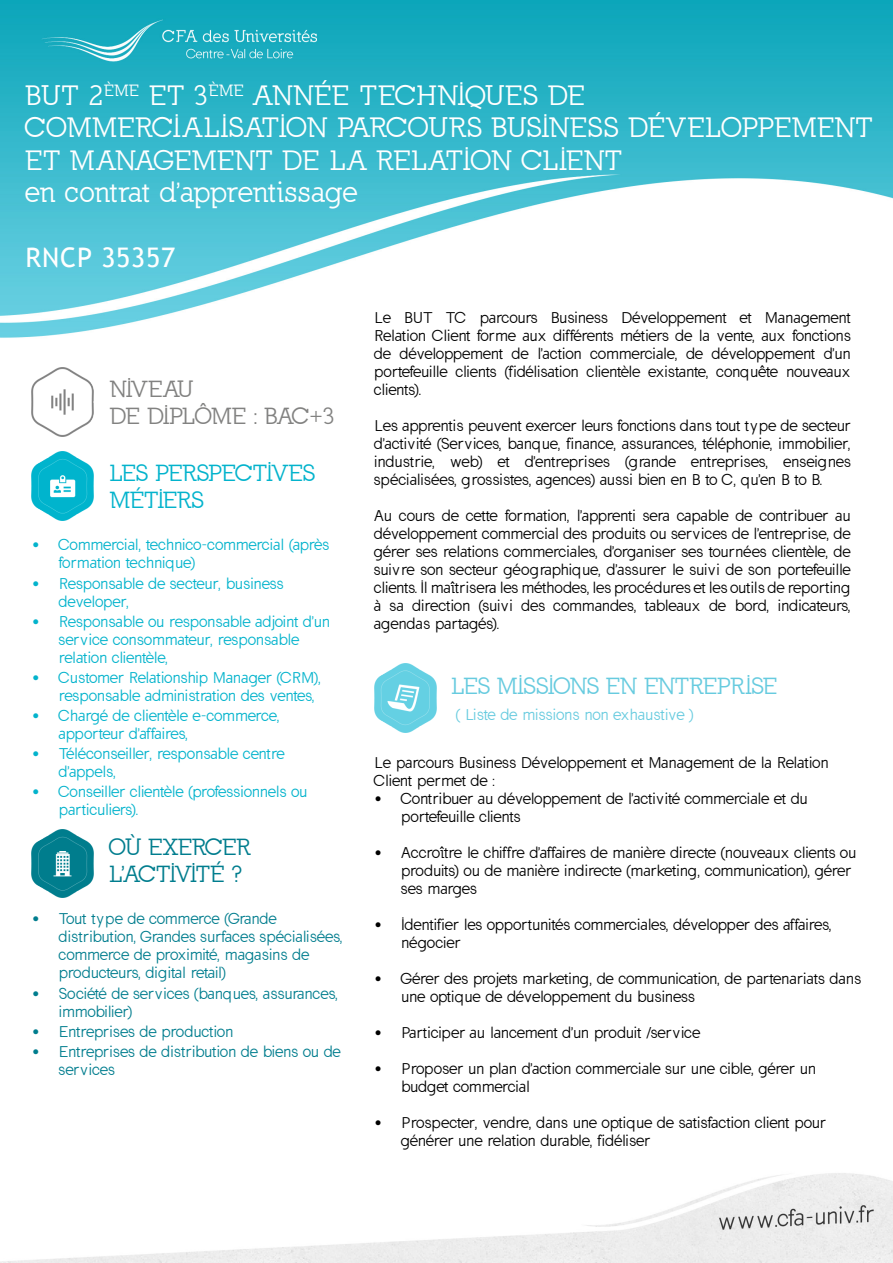
<style>
.page{position:relative;width:893px;height:1263px;background:#fff}
.page>*{position:absolute;margin:0;border:0;box-sizing:border-box;transform-origin:0 0}
.t1{font:27px/32.4px "California";letter-spacing:.03em;color:#fff}
.t2{font:27px "Trebuchet MS";letter-spacing:.03em;color:#fff}
.t3{font:22.5px "California";color:#67cbdf}
.t4{font:22.5px "California";color:#03b3cc}
.t5{font:22.5px "California";color:#828281}
.t6{font:22.5px/27px "California";color:#007d8e}
.t7{font:15px/18px "California Sans";color:#000}
.t8{font:15px/18px "California Sans";color:#03b3cc}
.t9{font:15px/18px "California Sans";color:#007d8e}
.t10{font:15px/18px "California Sans";letter-spacing:.025em;color:#007d8e}
.t11{font:15px/18px "California Sans";letter-spacing:.025em;color:#03b3cc}
.t12{font:15px "California Sans";letter-spacing:.025em;color:#67cbdf}
</style>
<div class="page">
<img style="left:0;top:0;width:893px;height:1263px">
<img style="left:32px;top:368px;width:62px;height:68px">
<img style="left:32px;top:451px;width:62px;height:69px">
<img style="left:32px;top:829px;width:62px;height:69px">
<img style="left:374px;top:663px;width:62px;height:69px">
<p class="t1" style="left:26px;top:79px;width:561px">BUT 2<sup>ÈME</sup> ET 3<sup>ÈME</sup> ANNÉE TECHNIQUES DE</p>
<p class="t1" style="left:26px;top:112px;width:848px">COMMERCI ALISATION PARCOURS BUSINESS DÉVELOPPEMENT<br>ET MANAGEMENT DE LA RELATION CLIENT</p>
<p class="t1" style="left:26px;top:176px;width:333px">en contrat d'apprentissage</p>
<p class="t2" style="left:26px;top:241px;width:151px">RNCP 35357</p>
<p class="t5" style="left:110px;top:376px;width:85px">NIVEAU</p>
<p class="t5" style="left:110px;top:403px;width:226px">DE DIPLÔME : BAC+3</p>
<p class="t4" style="left:110px;top:460px;width:206px">LES PERSPECTIVES</p>
<p class="t4" style="left:110px;top:487px;width:95px">MÉTIERS</p>
<p class="t8" style="left:59px;top:536px;width:272px;text-indent:-27px">• Commercial, technico-commercial (après formation technique)</p>
<p class="t11" style="left:59px;top:574px;width:226px;text-indent:-27px">• Responsable de secteur, business developer,</p>
<p class="t8" style="left:59px;top:612px;width:272px;text-indent:-27px">• Responsable ou responsable adjoint d'un service consommateur, responsable relation clientèle,</p>
<p class="t8" style="left:59px;top:669px;width:263px;text-indent:-27px">• Customer Relationship Manager (CRM), responsable administration des ventes,</p>
<p class="t8" style="left:59px;top:707px;width:222px;text-indent:-27px">• Chargé de clientèle e-commerce, apporteur d'affaires,</p>
<p class="t8" style="left:59px;top:745px;width:227px;text-indent:-27px">• Téléconseiller, responsable centre d'appels,</p>
<p class="t8" style="left:59px;top:783px;width:250px;text-indent:-27px">• Conseiller clientèle (professionnels ou particuliers).</p>
<p class="t6" style="left:109px;top:834px;width:142px">OÙ EXERCER<br>L'ACTIVITÉ ?</p>
<p class="t9" style="left:59px;top:910px;width:285px;text-indent:-27px">• Tout type de commerce (Grande distribution, Grandes surfaces spécialisées, commerce de proximité, magasins de producteurs, digital retail)</p>
<p class="t10" style="left:59px;top:984px;width:280px;text-indent:-27px">• Société de services (banques, assurances, immobilier)</p>
<p class="t10" style="left:32px;top:1022px;width:203px">• Entreprises de production</p>
<p class="t10" style="left:59px;top:1042px;width:283px;text-indent:-27px">• Entreprises de distribution de biens ou de services</p>
<p class="t7" style="left:374px;top:308px;width:478px;text-align:justify">Le BUT TC parcours Business Développement et Management Relation Client forme aux différents métiers de la vente, aux fonctions de développement de l'action commerciale, de développement d'un portefeuille clients (fidélisation clientèle existante, conquête nouveaux clients).</p>
<p class="t7" style="left:374px;top:416px;width:478px;text-align:justify">Les apprentis peuvent exercer leurs fonctions dans tout type de secteur d'activité (Services, banque, finance, assurances, téléphonie, immobilier, industrie, web) et d'entreprises (grande entreprises, enseignes spécialisées, grossistes, agences) aussi bien en B to C, qu'en B to B.</p>
<p class="t7" style="left:374px;top:506px;width:478px;text-align:justify">Au cours de cette formation, l'apprenti sera capable de contribuer au développement commercial des produits ou services de l'entreprise, de gérer ses relations commerciales, d'organiser ses tournées clientèle, de suivre son secteur géographique, d'assurer le suivi de son portefeuille clients. Il maîtrisera les méthodes, les procédures et les outils de reporting à sa direction (suivi des commandes, tableaux de bord, indicateurs, agendas partagés).</p>
<p class="t3" style="left:452px;top:673px;width:327px">LES MISSIONS EN ENTREPRISE</p>
<p class="t12" style="left:456px;top:705px;width:239px">( Liste de missions non exhaustive )</p>
<p class="t7" style="left:374px;top:753px;width:456px">Le parcours Business Développement et Management de la Relation<br>Client permet de :</p>
<p class="t7" style="left:401px;top:789px;width:408px;text-indent:-27px">• Contribuer au développement de l'activité commerciale et du portefeuille clients</p>
<p class="t7" style="left:401px;top:843px;width:456px;text-indent:-27px">• Accroître le chiffre d'affaires de manière directe (nouveaux clients ou produits) ou de manière indirecte (marketing, communication), gérer ses marges</p>
<p class="t7" style="left:401px;top:915px;width:432px;text-indent:-27px">• Identifier les opportunités commerciales, développer des affaires, négocier</p>
<p class="t7" style="left:401px;top:969px;width:461px;text-indent:-27px">• Gérer des projets marketing, de communication, de partenariats dans une optique de développement du business</p>
<p class="t7" style="left:374px;top:1023px;width:327px">• Participer au lancement d'un produit /service</p>
<p class="t7" style="left:401px;top:1059px;width:416px;text-indent:-27px">• Proposer un plan d'action commerciale sur une cible, gérer un budget commercial</p>
<p class="t7" style="left:401px;top:1113px;width:426px;text-indent:-27px">• Prospecter, vendre, dans une optique de satisfaction client pour générer une relation durable, fidéliser</p>
</div>
